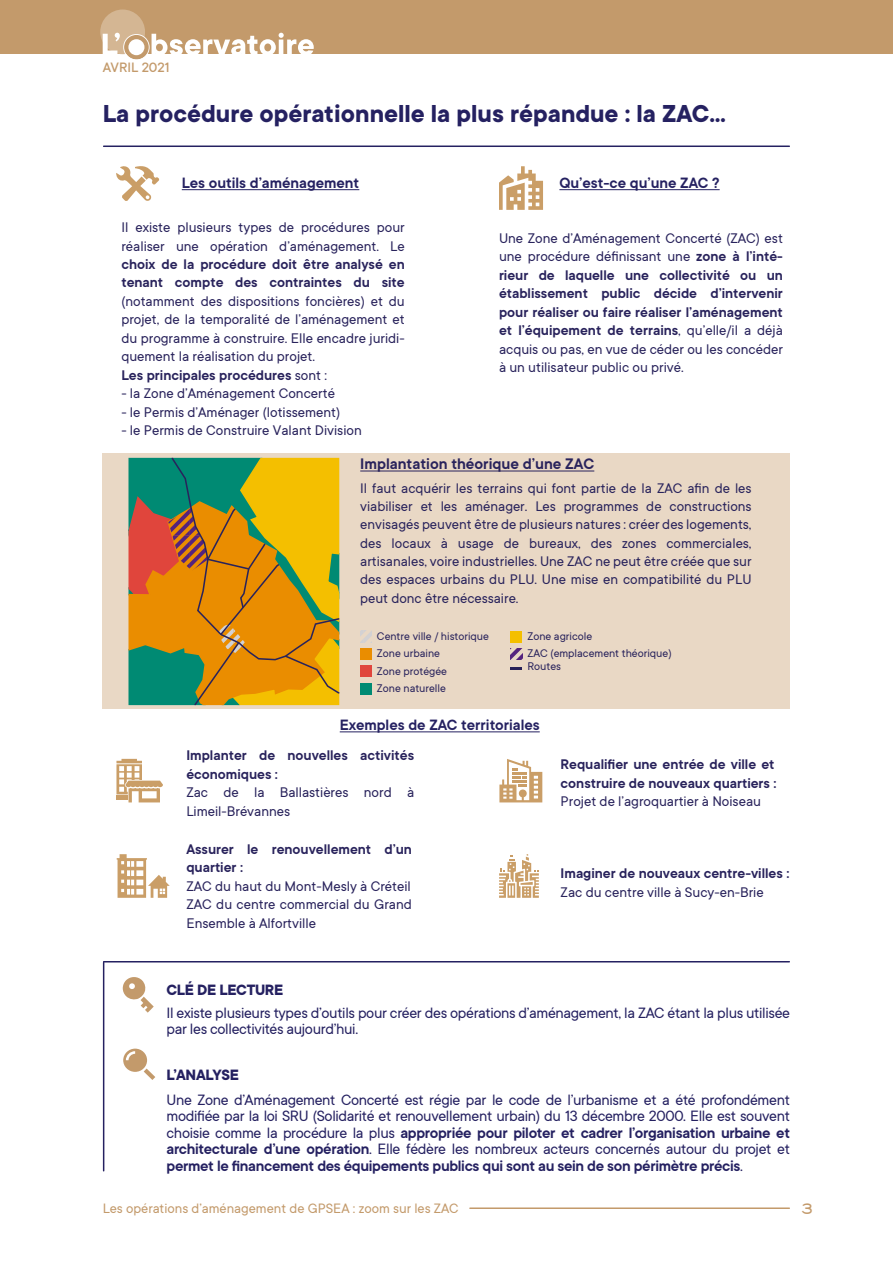
<style>
.page{position:relative;width:893px;height:1263px;background:#fff}
.page>*{position:absolute;margin:0;border:0;box-sizing:border-box;transform-origin:0 0}
.SOUS-TITRE_1{font:700 27px "TT Commons";color:#252161}
.t1{font:600 18px "Fancy";color:#c39a6b}
.t2{font:600 16.8px "TT Commons";color:#29235c}
.IMPORTS_LÉGENDE_1{font:16.5px/16.5px "TT Commons";letter-spacing:-.02em;color:#252161;text-align:justify}
.TEXTE_COURANT{font:16.5px/16.5px "TT Commons";letter-spacing:-.02em;color:#252161}
.IMPORTS_LÉGENDE_1-2{font:600 16.5px "TT Commons";color:#252161}
.SOUS-TITRE_2{font:700 16.5px "TT Commons";letter-spacing:-.02em;color:#252161}
.TEXTE_COURANT-2{font:700 16.5px "TT Commons";letter-spacing:-.02em;color:#252161}
.t3{font:15.45px/18.5px "TT Commons";color:#29235c}
.t4{font:600 15.45px/18.5px "TT Commons";color:#29235c}
.t5{font:15.3px/18.5px "TT Commons";color:#29235c;text-align:justify}
.t6{font:15px "TT Commons";color:#c39a6b}
.t7{font:500 15px "TT Commons";color:#c39a6b}
.t8{font:12.3px/17.4px "TT Commons";color:#29235c}
.s1{font-weight:600}
.s2{font-weight:400}
</style>
<div class="page">
<div style="left:103px;top:453px;width:687px;height:256px;background:#e9d8c5"></div>
<div style="left:0;top:0;width:893px;height:54px;background:#c39a6b"></div>
<svg style="left:100px;top:10px;width:214px;height:50px"></svg>
<hr style="left:470px;top:1207px;width:319px;height:2px;background:#c39a6b">
<svg style="left:499px;top:166px;width:44px;height:44px"></svg>
<svg style="left:116px;top:166px;width:43px;height:35px"></svg>
<svg style="left:117px;top:854px;width:53px;height:44px"></svg>
<svg style="left:499px;top:759px;width:43px;height:43px"></svg>
<svg style="left:499px;top:854px;width:40px;height:44px"></svg>
<svg style="left:116px;top:759px;width:47px;height:43px"></svg>
<hr style="left:104px;top:145px;width:685px;height:2px;background:#252161">
<svg style="left:122px;top:977px;width:32px;height:35px"></svg>
<div style="left:122px;top:1047px;width:26px;height:26px;background:#c39a6b;border-radius:50%"></div>
<div style="left:121px;top:1046px;width:29px;height:28px;border:3px solid #fff;border-radius:50%"></div>
<svg style="left:144px;top:1068px;width:11px;height:12px"></svg>
<svg style="left:126px;top:1051px;width:9px;height:9px"></svg>
<hr style="left:104px;top:961px;width:685px;height:1px;background:#252161">
<hr style="left:559px;top:189px;width:161px;height:1px;background:#252161">
<hr style="left:182px;top:189px;width:177px;height:1px;background:#252161">
<hr style="left:103px;top:962px;width:1px;height:209px;background:#252161">
<svg style="left:511px;top:667px;width:11px;height:2px"></svg>
<svg style="left:511px;top:648px;width:11px;height:12px"></svg>
<div style="left:511px;top:631px;width:11px;height:11px;background:#f4bf00"></div>
<div style="left:360px;top:683px;width:12px;height:11px;background:#008a73"></div>
<div style="left:360px;top:666px;width:12px;height:11px;background:#e0453c"></div>
<div style="left:360px;top:648px;width:12px;height:12px;background:#ea8d00"></div>
<svg style="left:360px;top:631px;width:12px;height:11px"></svg>
<hr style="left:360px;top:471px;width:234px;height:1px;background:#29235c">
<svg style="left:128px;top:457px;width:212px;height:249px;background:#b29123"></svg>
<hr style="left:340px;top:731px;width:200px;height:1px;background:#252161">
<p class="t7" style="left:103px;top:59px;width:68px">AVRIL 2021</p>
<p class="SOUS-TITRE_1" style="left:103px;top:98px;width:625px">La procédure opérationnelle la plus répandue : la ZAC...</p>
<p class="IMPORTS_LÉGENDE_1-2" style="left:182px;top:174px;width:179px">Les outils d’aménagement</p>
<p class="IMPORTS_LÉGENDE_1-2" style="left:559px;top:174px;width:162px">Qu’est-ce qu’une ZAC ?</p>
<p class="t3" style="left:121px;top:218px;width:285px">Il existe plusieurs types de procédures pour réaliser une opération d’aménagement. Le <span class="s1">choix de la procédure doit être analysé en tenant compte des contraintes du site </span>(notamment des dispositions foncières) et du projet, de la temporalité de l’aménagement et du programme à construire. Elle encadre juridi&shy;quement la réalisation du projet.<br><span class="s1">Les principales procédures</span> sont :</p>
<p class="t3" style="left:121px;top:384px;width:215px">- la Zone d’Aménagement Concerté</p>
<p class="t3" style="left:121px;top:403px;width:220px">- le Permis d’Aménager (lotissement)</p>
<p class="t3" style="left:121px;top:421px;width:242px">- le Permis de Construire Valant Division</p>
<p class="t4" style="left:499px;top:229px;width:285px;text-align:justify"><span class="s2">Une Zone d’Aménagement Concerté (ZAC) est une procédure définissant une</span> zone à l’inté&shy;rieur de laquelle une collectivité ou un établissement public décide d’intervenir pour réaliser ou faire réaliser l’aménagement et l’équipement de terrains<span class="s2">, qu’elle/il a déjà acquis ou pas, en vue de céder ou les concéder à un utilisateur public ou privé.</span></p>
<p class="t2" style="left:360px;top:455px;width:236px">Implantation théorique d’une ZAC</p>
<p class="t5" style="left:360px;top:479px;width:393px">Il faut acquérir les terrains qui font partie de la ZAC afin de les viabiliser et les aménager. Les programmes de constructions envisagés peuvent être de plusieurs natures : créer des logements, des locaux à usage de bureaux, des zones commerciales, artisanales, voire industrielles. Une ZAC ne peut être créée que sur des espaces urbains du PLU. Une mise en compatibilité du PLU peut donc être nécessaire.</p>
<p class="t8" style="left:377px;top:628px;width:114px">Centre ville / historique<br>Zone urbaine<br>Zone protégée<br>Zone naturelle</p>
<p class="t8" style="left:527px;top:628px;width:146px">Zone agricole<br>ZAC (emplacement théorique)</p>
<p class="t8" style="left:527px;top:658px;width:35px">Routes</p>
<p class="IMPORTS_LÉGENDE_1-2" style="left:340px;top:716px;width:201px">Exemples de ZAC territoriales</p>
<p class="t4" style="left:186px;top:747px;width:229px">Implanter de nouvelles activités économiques :<br><span class="s2">Zac de la Ballastières nord à<br>Limeil-Brévannes</span></p>
<p class="t3" style="left:186px;top:840px;width:227px"><span class="s1">Assurer le renouvellement d’un quartier :<br></span>ZAC du haut du Mont-Mesly à Créteil<br>ZAC du centre commercial du Grand<br>Ensemble à Alfortville</p>
<p class="t4" style="left:561px;top:755px;width:217px">Requalifier une entrée de ville et construire de nouveaux quartiers :<br><span class="s2">Projet de l’agroquartier à Noiseau</span></p>
<p class="t4" style="left:561px;top:864px;width:230px">Imaginer de nouveaux centre-villes :<br><span class="s2">Zac du centre ville à Sucy-en-Brie</span></p>
<p class="SOUS-TITRE_2" style="left:166px;top:980px;width:118px">CLÉ DE LECTURE</p>
<p class="TEXTE_COURANT" style="left:166px;top:1004px;width:625px">Il existe plusieurs types d’outils pour créer des opérations d’aménagement, la ZAC étant la plus utilisée par les collectivités aujourd’hui.</p>
<p class="TEXTE_COURANT-2" style="left:166px;top:1066px;width:74px">L’ANALYSE</p>
<p class="IMPORTS_LÉGENDE_1" style="left:166px;top:1092px;width:625px">Une Zone d’Aménagement Concerté est régie par le code de l’urbanisme et a été profondément modifiée par la loi SRU (Solidarité et renouvellement urbain) du 13 décembre 2000. Elle est souvent choisie comme la procédure la plus <span class="s1">appropriée pour piloter et cadrer l’organisation urbaine et architecturale d’une opération</span>. Elle fédère les nombreux acteurs concernés autour du projet et <span class="s1">permet le financement des équipements publics qui sont au sein de son périmètre précis</span>.</p>
<p class="t6" style="left:103px;top:1200px;width:357px">Les opérations d’aménagement de GPSEA : zoom sur les ZAC</p>
<p class="t1" style="left:801px;top:1200px;width:13px">3</p>
</div>
